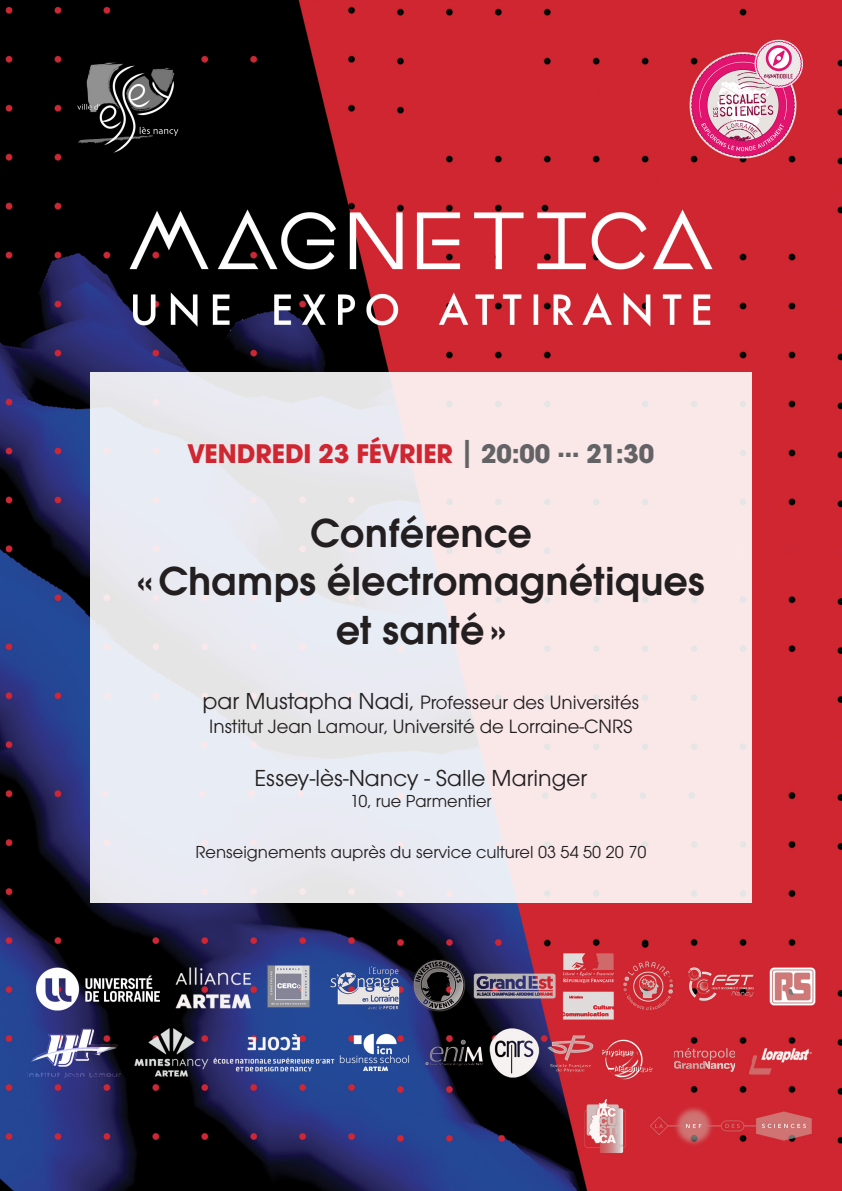
<style>
.page{position:relative;width:842px;height:1191px;background:#fff}
.page>*{position:absolute;margin:0;border:0;box-sizing:border-box;transform-origin:0 0}
.t1{font:600 42.1px/48.2px "Avant Garde ITC";color:#231f20;text-align:center}
.t2{font:700 28.1px "Avant Garde Md ITC";color:#d02631}
.t3{font:24.1px "Avant Garde ITC";color:#231f20}
.t4{font:20.1px/24.1px "Avant Garde ITC";color:#231f20;text-align:center}
.t5{font:18.1px "Avant Garde ITC";color:#231f20}
.s1{color:#636366}
.s2{font-size:24.1px}
</style>
<div class="page">
<img style="left:0;top:0;width:842px;height:1191px">
<div style="left:90px;top:372px;width:662px;height:530px;background:linear-gradient(to right,#e3eaf2,#fde8e8)"></div>
<h2 class="t2" style="left:188px;top:436px;width:468px">VENDREDI 23 FÉVRIER <span class="s1">| 20:00 </span><sup>...</sup> <span class="s1">21:30</span></h2>
<h1 class="t1" style="left:137px;top:509px;width:570px">Conférence<br>« Champs électromagnétiques et santé »</h1>
<p class="t4" style="left:203px;top:690px;width:438px"><span class="s2">par Mustapha Nadi,</span> Professeur des Universités<br>Institut Jean Lamour, Université de Lorraine-CNRS</p>
<p class="t3" style="left:255px;top:764px;width:334px">Essey-lès-Nancy - Salle Maringer</p>
<p class="t5" style="left:350px;top:791px;width:143px">10, rue Parmentier</p>
<p class="t5" style="left:196px;top:841px;width:452px">Renseignements auprès du service culturel 03 54 50 20 70</p>
</div>
